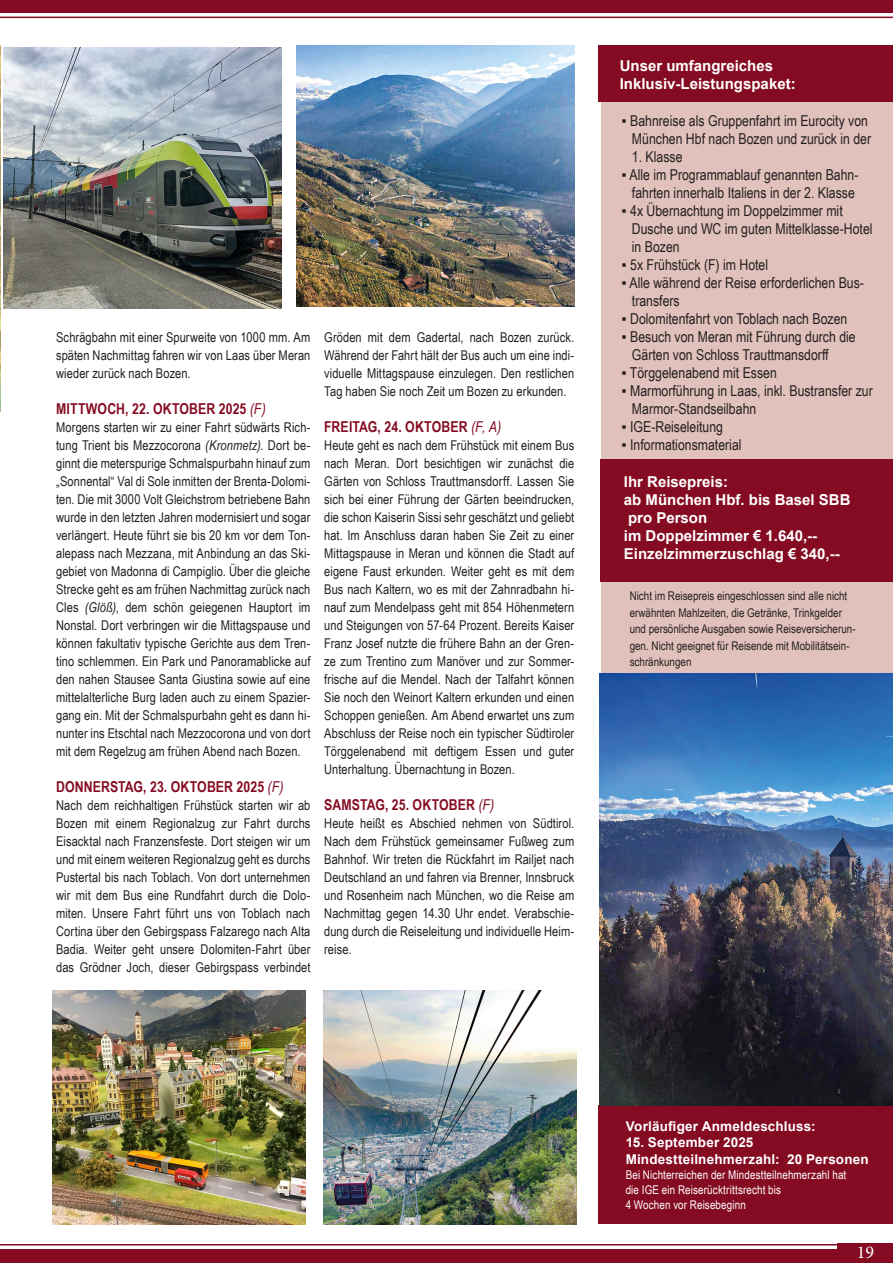
<style>
.page{position:relative;width:893px;height:1263px;background:#fff}
.page>*{position:absolute;margin:0;border:0;box-sizing:border-box;transform-origin:0 0}
.t1{font:18px "Minion Pro";color:#fff}
._5-Paket_Inhalt{font:15px/18px "Arial Narrow";color:#231f20}
._5-Leistungspaket_Reisepreis_Reisetermin{font:700 15px/18px "Arial";color:#fff}
._4-Datum_im_Fliesstext_R{font:700 15px "Arial Narrow";letter-spacing:.01em;color:#850b22}
._3-Fliesstext_R{font:13.5px/18px "Arial Narrow";letter-spacing:.005em;color:#231f20;text-align:justify}
._9-_Anmeldeschluss{font:700 13.5px "Arial";letter-spacing:.015em;color:#fff}
._8-_Möbilität{font:12px/16.5px "Arial Narrow";color:#231f20}
._9-Anmeldschlusszeit{font:12px "Arial Narrow";letter-spacing:.01em;color:#fff}
.s1{font-weight:400;font-style:italic}
.s2{font-style:italic}
</style>
<div class="page">
<div style="left:601px;top:54px;width:292px;height:1154px;background:#e1c1bb"></div>
<div style="left:0;top:1249px;width:893px;height:14px;background:#850b22"></div>
<hr style="left:0;top:1244px;width:893px;height:1px;background:#850b22">
<hr style="left:0;top:17px;width:893px;height:1px;background:#850b22">
<div style="left:0;top:0;width:893px;height:12px;background:#850b22"></div>
<div style="left:598px;top:45px;width:295px;height:57px;background:#850b22"></div>
<div style="left:838px;top:1244px;width:55px;height:19px;background:#850b22"></div>
<img style="left:0;top:45px;width:1px;height:366px">
<div style="left:598px;top:1105px;width:295px;height:119px;background:#850b22"></div>
<div style="left:601px;top:459px;width:292px;height:122px;background:#850b22"></div>
<img style="left:3px;top:48px;width:278px;height:261px">
<img style="left:296px;top:45px;width:278px;height:261px">
<img style="left:52px;top:990px;width:253px;height:234px">
<img style="left:323px;top:990px;width:253px;height:234px">
<img style="left:600px;top:673px;width:293px;height:433px">
<p class="_3-Fliesstext_R" style="left:56px;top:328px;width:256px">Schrägbahn mit einer Spurweite von 1000 mm. Am späten Nachmittag fahren wir von Laas über Meran wieder zurück nach Bozen.</p>
<p class="_4-Datum_im_Fliesstext_R" style="left:56px;top:397px;width:211px">MITTWOCH, 22. OKTOBER 2025 <span class="s1">(F)</span></p>
<p class="_3-Fliesstext_R" style="left:56px;top:418px;width:256px">Morgens starten wir zu einer Fahrt südwärts Rich&shy;tung Trient bis Mezzocorona <span class="s2">(Kronmetz)</span>. Dort be&shy;ginnt die meterspurige Schmalspurbahn hinauf zum „Sonnental“ Val di Sole inmitten der Brenta-Dolomi&shy;ten. Die mit 3000 Volt Gleichstrom betriebene Bahn wurde in den letzten Jahren modernisiert und sogar verlängert. Heute führt sie bis 20 km vor dem Ton&shy;alepass nach Mezzana, mit Anbindung an das Ski&shy;gebiet von Madonna di Campiglio. Über die gleiche Strecke geht es am frühen Nachmittag zurück nach Cles <span class="s2">(Glöß)</span>, dem schön geiegenen Hauptort im Nonstal. Dort verbringen wir die Mittagspause und können fakultativ typische Gerichte aus dem Tren&shy;tino schlemmen. Ein Park und Panoramablicke auf den nahen Stausee Santa Giustina sowie auf eine mittelalterliche Burg laden auch zu einem Spazier&shy;gang ein. Mit der Schmalspurbahn geht es dann hi&shy;nunter ins Etschtal nach Mezzocorona und von dort mit dem Regelzug am frühen Abend nach Bozen.</p>
<p class="_4-Datum_im_Fliesstext_R" style="left:56px;top:775px;width:229px">DONNERSTAG, 23. OKTOBER 2025 <span class="s1">(F)</span></p>
<p class="_3-Fliesstext_R" style="left:56px;top:796px;width:256px">Nach dem reichhaltigen Frühstück starten wir ab Bozen mit einem Regionalzug zur Fahrt durchs Eisacktal nach Franzensfeste. Dort steigen wir um und mit einem weiteren Regionalzug geht es durchs Pustertal bis nach Toblach. Von dort unternehmen wir mit dem Bus eine Rundfahrt durch die Dolo&shy;miten. Unsere Fahrt führt uns von Toblach nach Cortina über den Gebirgspass Falzarego nach Alta Badia. Weiter geht unsere Dolomiten-Fahrt über das Grödner Joch, dieser Gebirgspass verbindet</p>
<p class="_3-Fliesstext_R" style="left:324px;top:328px;width:252px">Gröden mit dem Gadertal, nach Bozen zurück.<br>Während der Fahrt hält der Bus auch um eine indi&shy;viduelle Mittagspause einzulegen. Den restlichen Tag haben Sie noch Zeit um Bozen zu erkunden.</p>
<p class="_4-Datum_im_Fliesstext_R" style="left:324px;top:415px;width:178px">FREITAG, 24. OKTOBER <span class="s1">(F, A)</span></p>
<p class="_3-Fliesstext_R" style="left:324px;top:436px;width:252px">Heute geht es nach dem Frühstück mit einem Bus nach Meran. Dort besichtigen wir zunächst die Gärten von Schloss Trauttmansdorff. Lassen Sie sich bei einer Führung der Gärten beeindrucken, die schon Kaiserin Sissi sehr geschätzt und geliebt hat. Im Anschluss daran haben Sie Zeit zu einer Mittagspause in Meran und können die Stadt auf eigene Faust erkunden. Weiter geht es mit dem Bus nach Kaltern, wo es mit der Zahnradbahn hi&shy;nauf zum Mendelpass geht mit 854 Höhenmetern und Steigungen von 57-64 Prozent. Bereits Kaiser Franz Josef nutzte die frühere Bahn an der Gren&shy;ze zum Trentino zum Manöver und zur Sommer&shy;frische auf die Mendel. Nach der Talfahrt können Sie noch den Weinort Kaltern erkunden und einen Schoppen genießen. Am Abend erwartet uns zum Abschluss der Reise noch ein typischer Südtiroler Törggelenabend mit deftigem Essen und guter Unterhaltung. Übernachtung in Bozen.</p>
<p class="_4-Datum_im_Fliesstext_R" style="left:324px;top:793px;width:172px">SAMSTAG, 25. OKTOBER <span class="s1">(F)</span></p>
<p class="_3-Fliesstext_R" style="left:324px;top:814px;width:252px">Heute heißt es Abschied nehmen von Südtirol.<br>Nach dem Frühstück gemeinsamer Fußweg zum Bahnhof. Wir treten die Rückfahrt im Railjet nach Deutschland an und fahren via Brenner, Innsbruck und Rosenheim nach München, wo die Reise am Nachmittag gegen 14.30 Uhr endet. Verabschie&shy;dung durch die Reiseleitung und individuelle Heim&shy;reise.</p>
<p class="_5-Leistungspaket_Reisepreis_Reisetermin" style="left:620px;top:57px;width:177px">Unser umfangreiches<br>Inklusiv-Leistungspaket:</p>
<p class="_5-Paket_Inhalt" style="left:621px;top:112px;width:251px;text-align:right">▪ Bahnreise als Gruppenfahrt im Eurocity von<br>München Hbf nach Bozen und zurück in der</p>
<p class="_5-Paket_Inhalt" style="left:632px;top:148px;width:52px">1. Klasse</p>
<p class="_5-Paket_Inhalt" style="left:621px;top:166px;width:239px;text-align:center">▪ Alle im Programmablauf genannten Bahn&shy;fahrten innerhalb Italiens in der 2. Klasse</p>
<p class="_5-Paket_Inhalt" style="left:632px;top:202px;width:242px;text-indent:-10px">▪ 4x Übernachtung im Doppelzimmer mit<br>Dusche und WC im guten Mittelklasse-Hotel in Bozen</p>
<p class="_5-Paket_Inhalt" style="left:621px;top:256px;width:148px">▪ 5x Frühstück (F) im Hotel</p>
<p class="_5-Paket_Inhalt" style="left:632px;top:274px;width:234px;text-indent:-10px">▪ Alle während der Reise erforderlichen Bus&shy;transfers</p>
<p class="_5-Paket_Inhalt" style="left:621px;top:310px;width:227px">▪ Dolomitenfahrt von Toblach nach Bozen</p>
<p class="_5-Paket_Inhalt" style="left:632px;top:328px;width:225px;text-indent:-10px">▪ Besuch von Meran mit Führung durch die<br>Gärten von Schloss Trauttmansdorff</p>
<p class="_5-Paket_Inhalt" style="left:621px;top:364px;width:157px">▪ Törggelenabend mit Essen</p>
<p class="_5-Paket_Inhalt" style="left:632px;top:382px;width:242px;text-indent:-10px">▪ Marmorführung in Laas, inkl. Bustransfer zur<br>Marmor-Standseilbahn</p>
<p class="_5-Paket_Inhalt" style="left:621px;top:418px;width:103px">▪ IGE-Reiseleitung</p>
<p class="_5-Paket_Inhalt" style="left:621px;top:436px;width:122px">▪ Informationsmaterial</p>
<p class="_5-Leistungspaket_Reisepreis_Reisetermin" style="left:624px;top:473px;width:106px">Ihr Reisepreis:</p>
<p class="_5-Leistungspaket_Reisepreis_Reisetermin" style="left:624px;top:491px;width:228px">ab München Hbf. bis Basel SBB</p>
<p class="_5-Leistungspaket_Reisepreis_Reisetermin" style="left:628px;top:509px;width:81px">pro Person</p>
<p class="_5-Leistungspaket_Reisepreis_Reisetermin" style="left:624px;top:527px;width:195px">im Doppelzimmer € 1.640,--</p>
<p class="_5-Leistungspaket_Reisepreis_Reisetermin" style="left:624px;top:545px;width:217px">Einzelzimmerzuschlag € 340,--</p>
<p class="_8-_Möbilität" style="left:630px;top:587px;width:227px">Nicht im Reisepreis eingeschlossen sind alle nicht erwähnten Mahlzeiten, die Getränke, Trinkgelder und persönliche Ausgaben sowie Reiseversicherun&shy;gen. Nicht geeignet für Reisende mit Mobilitätsein&shy;schränkungen</p>
<p class="_9-_Anmeldeschluss" style="left:626px;top:1116px;width:192px">Vorläufiger Anmeldeschluss:</p>
<p class="_9-_Anmeldeschluss" style="left:626px;top:1133px;width:129px">15. September 2025</p>
<p class="_9-_Anmeldeschluss" style="left:626px;top:1149px;width:245px">Mindestteilnehmerzahl: 20 Personen</p>
<p class="_9-Anmeldschlusszeit" style="left:626px;top:1166px;width:222px">Bei Nichterreichen der Mindestteilnehmerzahl hat</p>
<p class="_9-Anmeldschlusszeit" style="left:626px;top:1181px;width:157px">die IGE ein Reiserücktrittsrecht bis</p>
<p class="_9-Anmeldschlusszeit" style="left:626px;top:1196px;width:122px">4 Wochen vor Reisebeginn</p>
<h1 class="t1" style="left:857px;top:1240px;width:19px">19</h1>
</div>
